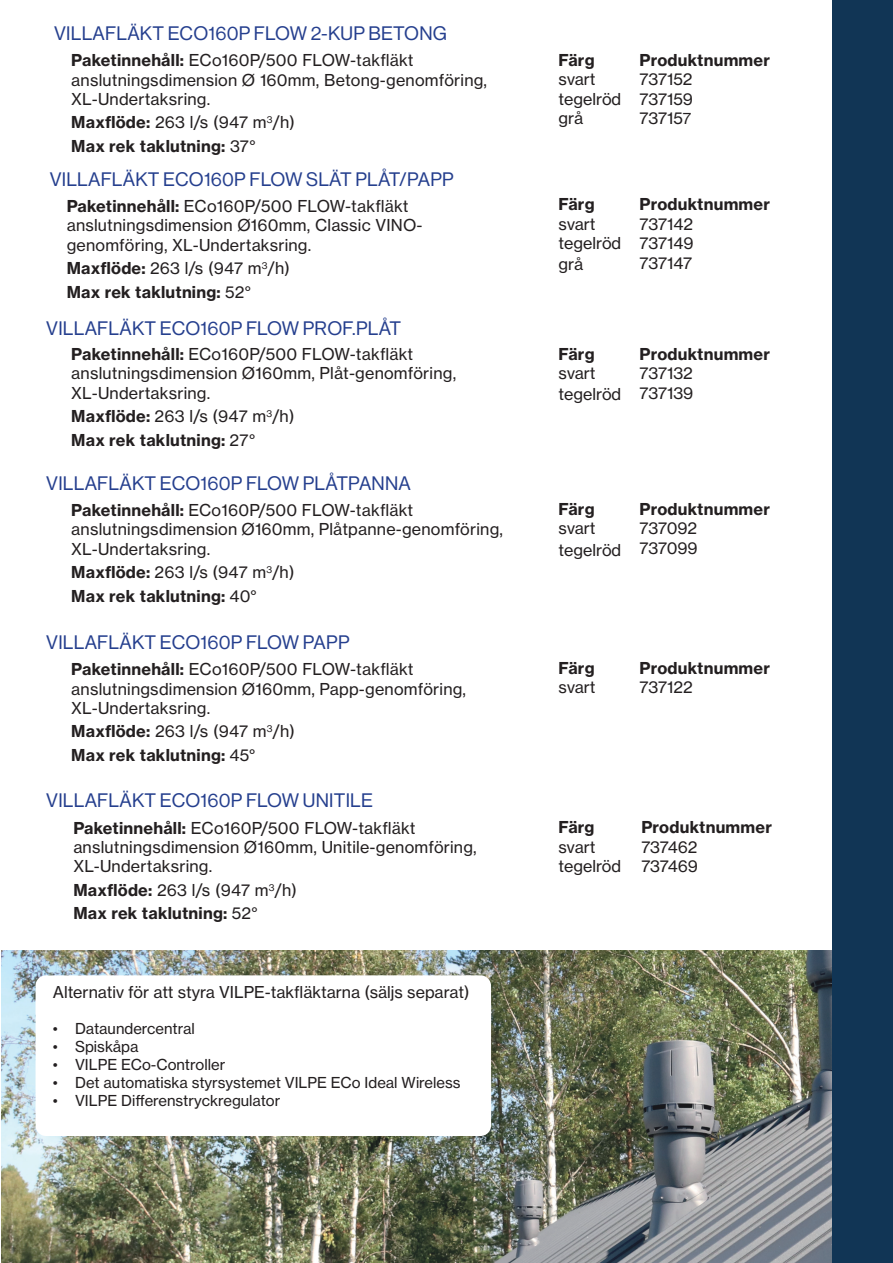
<style>
.page{position:relative;width:893px;height:1263px;background:#fff}
.page>*{position:absolute;margin:0;border:0;box-sizing:border-box;transform-origin:0 0}
.t1{font:19.05px "N Haas Grotesk DS Pro 55 Rg";letter-spacing:.015em;color:#253f8e}
.t2{font:16.2px/19.4px "N Haas Grotesk TX Pro 55 Rg";letter-spacing:.015em;color:#231f20}
.t3{font:16.2px "N Haas Grotesk TX Pro 75 Bd";letter-spacing:.015em;color:#231f20}
.t4{font:16.05px "N Haas Grotesk TX Pro 55 Rg";color:#231f20}
.t5{font:14.85px "N Haas Grotesk TX Pro 55 Rg";color:#231f20}
.s1{font-family:"N Haas Grotesk TX Pro 75 Bd"}
.s2{font-family:"N Haas Grotesk TX Pro 55 Rg"}
.s3{font-family:"N Haas Grotesk DS Pro 55 Rg"}
</style>
<div class="page">
<img style="left:1px;top:950px;width:831px;height:313px">
<div style="left:36px;top:975px;width:455px;height:161px;background:#fff;border-radius:11px"></div>
<div style="left:832px;top:0;width:61px;height:1263px;background:#113555"></div>
<p class="t1" style="left:54px;top:23px;width:394px">VILLAFLÄKT ECO160P FLOW 2-KUP BETONG</p>
<p class="t2" style="left:71px;top:50px;width:417px"><span class="s1">Paketinnehåll:</span> ECo160P/500 FLOW-takfläkt anslutningsdimension Ø 160mm, Betong-genomföring,<br>XL-Undertaksring.</p>
<p class="t2" style="left:71px;top:113px;width:225px"><span class="s1">Maxflöde:</span> 263 l/s (947 m<sup>3</sup>/h)</p>
<p class="t3" style="left:71px;top:136px;width:186px">Max rek taklutning: <span class="s2">37°</span></p>
<p class="t1" style="left:50px;top:169px;width:405px">VILLAFLÄKT ECO160P FLOW SLÄT PLÅT/PAPP</p>
<p class="t2" style="left:67px;top:196px;width:357px"><span class="s1">Paketinnehåll:</span> ECo160P/500 FLOW-takfläkt anslutningsdimension Ø160mm, Classic VINO&shy;genomföring, XL-Undertaksring.</p>
<p class="t2" style="left:67px;top:259px;width:225px"><span class="s1">Maxflöde:</span> 263 l/s (947 m<sup>3</sup>/h)</p>
<p class="t3" style="left:67px;top:282px;width:186px">Max rek taklutning: <span class="s2">52°</span></p>
<p class="t1" style="left:46px;top:318px;width:356px">VILLAFLÄKT ECO160P FLOW PROF.PLÅT</p>
<p class="t2" style="left:71px;top:344px;width:386px"><span class="s1">Paketinnehåll:</span> ECo160P/500 FLOW-takfläkt anslutningsdimension Ø160mm, Plåt-genomföring,<br>XL-Undertaksring.</p>
<p class="t2" style="left:71px;top:407px;width:225px"><span class="s1">Maxflöde:</span> 263 l/s (947 m<sup>3</sup>/h)</p>
<p class="t3" style="left:71px;top:430px;width:185px">Max rek taklutning: <span class="s2">27°</span></p>
<p class="t1" style="left:46px;top:473px;width:366px">VILLAFLÄKT ECO160P FLOW PLÅTPANNA</p>
<p class="t2" style="left:71px;top:500px;width:433px"><span class="s1">Paketinnehåll:</span> ECo160P/500 FLOW-takfläkt anslutningsdimension Ø160mm, Plåtpanne-genomföring,<br>XL-Undertaksring.</p>
<p class="t2" style="left:71px;top:563px;width:225px"><span class="s1">Maxflöde:</span> 263 l/s (947 m<sup>3</sup>/h)</p>
<p class="t3" style="left:71px;top:586px;width:187px">Max rek taklutning: <span class="s2">40°</span></p>
<p class="t1" style="left:46px;top:631px;width:305px">VILLAFLÄKT ECO160P FLOW PAPP</p>
<p class="t2" style="left:71px;top:659px;width:396px"><span class="s1">Paketinnehåll:</span> ECo160P/500 FLOW-takfläkt anslutningsdimension Ø160mm, Papp-genomföring,<br>XL-Undertaksring.</p>
<p class="t2" style="left:71px;top:722px;width:225px"><span class="s1">Maxflöde:</span> 263 l/s (947 m<sup>3</sup>/h)</p>
<p class="t3" style="left:71px;top:745px;width:186px">Max rek taklutning: <span class="s2">45°</span></p>
<p class="t1" style="left:46px;top:789px;width:328px">VILLAFLÄKT ECO160P FLOW UNITILE</p>
<p class="t2" style="left:73px;top:818px;width:405px"><span class="s1">Paketinnehåll:</span> ECo160P/500 FLOW-takfläkt anslutningsdimension Ø160mm, Unitile-genomföring,<br>XL-Undertaksring.</p>
<p class="t2" style="left:73px;top:880px;width:225px"><span class="s1">Maxflöde:</span> 263 l/s (947 m<sup>3</sup>/h)</p>
<p class="t3" style="left:73px;top:903px;width:186px">Max rek taklutning: <span class="s2">52°</span></p>
<p class="t4" style="left:53px;top:983px;width:418px">Alternativ för att styra VILPE-takfläktarna (säljs separat)</p>
<p class="t5" style="left:53px;top:1019px;width:144px">• Dataundercentral</p>
<p class="t5" style="left:53px;top:1037px;width:87px">• Spiskåpa</p>
<p class="t5" style="left:53px;top:1055px;width:174px">• VILPE ECo-Controller</p>
<p class="t5" style="left:53px;top:1073px;width:409px">• Det automatiska styrsystemet VILPE ECo Ideal Wireless</p>
<p class="t5" style="left:53px;top:1091px;width:229px">• VILPE Differenstryckregulator</p>
<p class="t3" style="left:559px;top:50px;width:37px">Färg</p>
<p class="t2" style="left:559px;top:70px;width:38px">svart</p>
<p class="t2" style="left:559px;top:89px;width:64px">tegelröd</p>
<p class="t2" style="left:559px;top:109px;width:26px">grå</p>
<p class="t3" style="left:639px;top:50px;width:132px">Produktnummer</p>
<p class="t2" style="left:639px;top:70px;width:55px">737152</p>
<p class="t2" style="left:639px;top:89px;width:55px">737159</p>
<p class="t2" style="left:639px;top:109px;width:53px">73715<span class="s3">7</span></p>
<p class="t3" style="left:559px;top:194px;width:37px">Färg</p>
<p class="t2" style="left:559px;top:214px;width:38px">svart</p>
<p class="t2" style="left:559px;top:234px;width:64px">tegelröd</p>
<p class="t2" style="left:559px;top:255px;width:26px">grå</p>
<p class="t3" style="left:639px;top:194px;width:132px">Produktnummer</p>
<p class="t2" style="left:639px;top:214px;width:55px">737142</p>
<p class="t2" style="left:639px;top:234px;width:56px">737149</p>
<p class="t2" style="left:639px;top:253px;width:54px">737147</p>
<p class="t3" style="left:559px;top:344px;width:37px">Färg</p>
<p class="t2" style="left:559px;top:364px;width:38px">svart</p>
<p class="t2" style="left:559px;top:385px;width:64px">tegelröd</p>
<p class="t3" style="left:639px;top:344px;width:132px">Produktnummer</p>
<p class="t2" style="left:639px;top:364px;width:55px">737132</p>
<p class="t2" style="left:639px;top:383px;width:56px">737139</p>
<p class="t3" style="left:559px;top:499px;width:37px">Färg</p>
<p class="t2" style="left:559px;top:519px;width:38px">svart</p>
<p class="t2" style="left:559px;top:540px;width:64px">tegelröd</p>
<p class="t3" style="left:639px;top:499px;width:132px">Produktnummer</p>
<p class="t2" style="left:639px;top:519px;width:59px">737092</p>
<p class="t2" style="left:639px;top:538px;width:60px">737099</p>
<p class="t3" style="left:559px;top:658px;width:37px">Färg</p>
<p class="t2" style="left:559px;top:678px;width:38px">svart</p>
<p class="t3" style="left:639px;top:658px;width:132px">Produktnummer</p>
<p class="t2" style="left:639px;top:678px;width:55px">737122</p>
<p class="t3" style="left:559px;top:817px;width:37px">Färg</p>
<p class="t2" style="left:559px;top:837px;width:38px">svart</p>
<p class="t2" style="left:559px;top:857px;width:64px">tegelröd</p>
<p class="t3" style="left:641px;top:817px;width:132px">Produktnummer</p>
<p class="t2" style="left:641px;top:837px;width:58px">737462</p>
<p class="t2" style="left:641px;top:857px;width:58px">737469</p>
</div>
